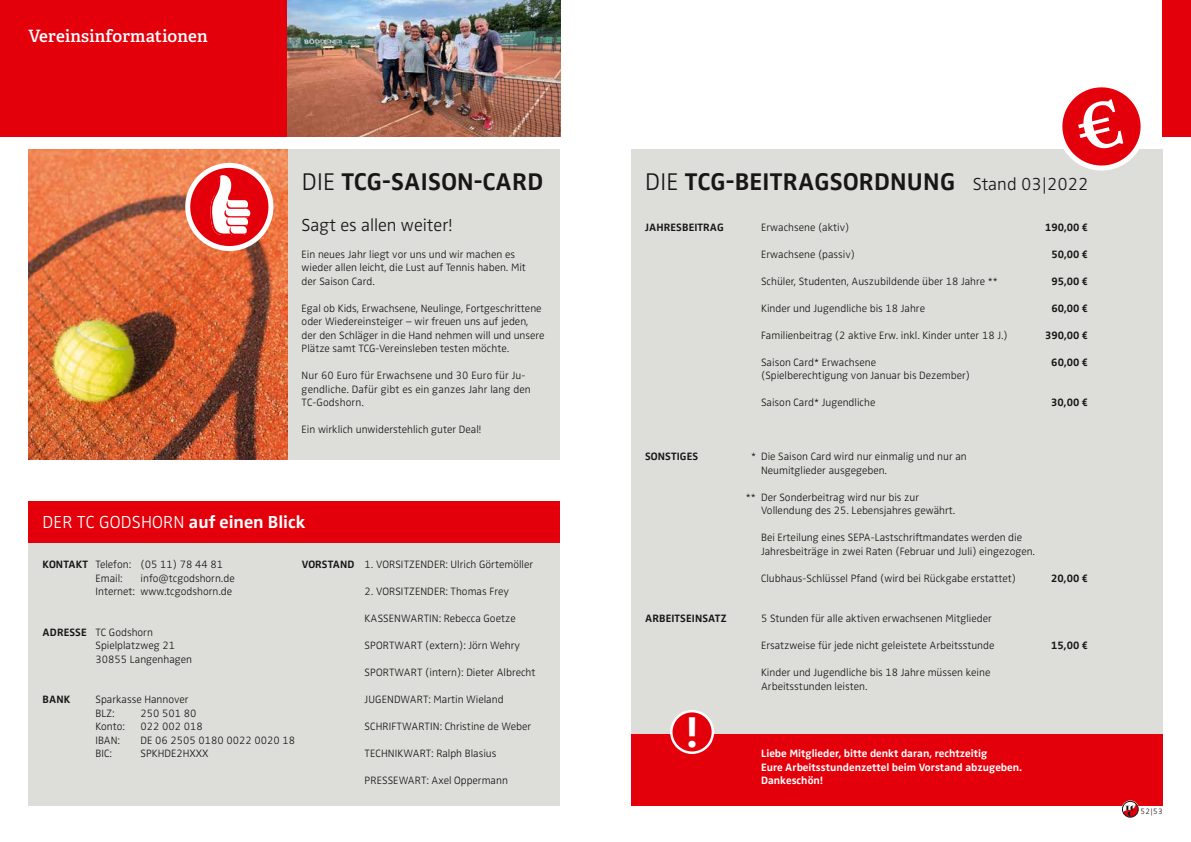
<style>
.page{position:relative;width:1191px;height:842px;background:#fff}
.page>*{position:absolute;margin:0;border:0;box-sizing:border-box;transform-origin:0 0}
.t1{font:700 44.6px "Zwo OT";color:#fff}
.t2{font:700 25px "Zwo OT";letter-spacing:.01em;color:#181716}
.t3{font:300 18px "Zwo OT";letter-spacing:.01em;color:#fff}
.t4{font:300 18px "Zwo OT";color:#181716}
.t5{font:600 17px "Adelle";letter-spacing:.01em;color:#fff}
.t6{font:300 11px/13.5px "Zwo OT";color:#181716}
.t7{font:700 11px/13.5px "Zwo OT";color:#fff}
.t8{font:700 11px "Zwo OT";letter-spacing:.01em;color:#181716}
.t9{font:300 8px "Zwo OT";color:#181716}
.s1{font-weight:300}
.s2{font-weight:700}
.s3{font-weight:300;font-size:18px}
</style>
<div class="page">
<div style="left:631px;top:150px;width:531px;height:621px;background:#ddddda"></div>
<div style="left:631px;top:734px;width:531px;height:71px;background:#e3000b"></div>
<div style="left:0;top:0;width:287px;height:136px;background:#e3000b"></div>
<img style="left:287px;top:0;width:273px;height:136px">
<div style="left:1162px;top:0;width:29px;height:136px;background:#e3000b"></div>
<svg style="left:1055px;top:87px;width:92px;height:84px"></svg>
<div style="left:671px;top:711px;width:42px;height:42px;background:#e3000b;border-radius:50%"></div>
<div style="left:670px;top:710px;width:44px;height:44px;border:2px solid #fff;border-radius:50%"></div>
<svg style="left:1121px;top:800px;width:18px;height:18px"></svg>
<svg style="left:1122px;top:801px;width:16px;height:16px"></svg>
<div style="left:264px;top:150px;width:296px;height:310px;background:#ddddda"></div>
<img style="left:28px;top:150px;width:259px;height:310px">
<svg style="left:177px;top:155px;width:104px;height:98px"></svg>
<div style="left:28px;top:543px;width:532px;height:262px;background:#ddddda"></div>
<div style="left:28px;top:501px;width:532px;height:41px;background:#e3000b"></div>
<h3 class="t5" style="left:28px;top:25px;width:181px">Vereinsinformationen</h3>
<h2 class="t2" style="left:302px;top:167px;width:243px"><span class="s1">DIE</span> TCG-SAISON-CARD</h2>
<h3 class="t4" style="left:302px;top:215px;width:152px">Sagt es allen weiter!</h3>
<p class="t6" style="left:302px;top:248px;width:226px">Ein neues Jahr liegt vor uns und wir machen es wieder allen leicht, die Lust auf Tennis haben. Mit der Saison Card.</p>
<p class="t6" style="left:302px;top:302px;width:244px">Egal ob Kids, Erwachsene, Neulinge, Fortgeschrittene oder Wiedereinsteiger – wir freuen uns auf jeden, der den Schläger in die Hand nehmen will und unsere Plätze samt TCG-Vereinsleben testen möchte.</p>
<p class="t6" style="left:302px;top:369px;width:231px">Nur 60 Euro für Erwachsene und 30 Euro für Ju&shy;gendliche. Dafür gibt es ein ganzes Jahr lang den<br>TC-Godshorn.</p>
<p class="t6" style="left:302px;top:423px;width:181px">Ein wirklich unwiderstehlich guter Deal!</p>
<h3 class="t3" style="left:43px;top:512px;width:264px">DER TC GODSHORN <span class="s2">auf einen Blick</span></h3>
<p class="t6" style="left:96px;top:558px;width:129px;text-indent:-53px"><span class="s2">KONTAKT</span> Telefon: (05 11) 78 44 81<br>Email:</p>
<p class="t6" style="left:302px;top:558px;width:233px"><span class="s2">VORSTAND</span> 1. VORSITZENDER: Ulrich Görtemöller</p>
<p class="t6" style="left:365px;top:585px;width:146px">2. VORSITZENDER: Thomas Frey</p>
<p class="t6" style="left:365px;top:612px;width:152px">KASSENWARTIN: Rebecca Goetze</p>
<p class="t6" style="left:365px;top:639px;width:157px">SPORTWART (extern): Jörn Wehry</p>
<p class="t6" style="left:365px;top:666px;width:172px">SPORTWART (intern): Dieter Albrecht</p>
<p class="t6" style="left:365px;top:693px;width:140px">JUGENDWART: Martin Wieland</p>
<p class="t6" style="left:365px;top:720px;width:168px">SCHRIFTWARTIN: Christine de Weber</p>
<p class="t6" style="left:365px;top:747px;width:133px">TECHNIKWART: Ralph Blasius</p>
<p class="t6" style="left:365px;top:774px;width:145px">PRESSEWART: Axel Oppermann</p>
<p class="t6" style="left:96px;top:572px;width:141px;text-align:right">info@tcgodshorn.de<br>Internet: www.tcgodshorn.de</p>
<p class="t6" style="left:96px;top:626px;width:98px;text-indent:-53px"><span class="s2">ADRESSE</span> TC Godshorn<br>Spielplatzweg 21<br>30855 Langenhagen</p>
<p class="t8" style="left:43px;top:693px;width:29px">BANK</p>
<p class="t6" style="left:96px;top:693px;width:95px">Sparkasse Hannover<br>BLZ:</p>
<p class="t6" style="left:141px;top:707px;width:57px">250 501 80</p>
<p class="t6" style="left:96px;top:720px;width:31px">Konto:</p>
<p class="t6" style="left:141px;top:720px;width:64px">022 002 018</p>
<p class="t6" style="left:96px;top:734px;width:26px">IBAN:</p>
<p class="t6" style="left:141px;top:734px;width:156px">DE 06 2505 0180 0022 0020 18</p>
<p class="t6" style="left:96px;top:747px;width:18px">BIC:</p>
<p class="t6" style="left:141px;top:747px;width:69px">SPKHDE2HXXX</p>
<h2 class="t2" style="left:645px;top:167px;width:445px"><span class="s1">DIE</span> TCG-BEITRAGSORDNUNG <span class="s3">Stand 03|2022</span></h2>
<p class="t8" style="left:645px;top:221px;width:80px">JAHRESBEITRAG</p>
<p class="t6" style="left:761px;top:221px;width:90px">Erwachsene (aktiv)</p>
<p class="t8" style="left:1045px;top:221px;width:45px">190,00 €</p>
<p class="t6" style="left:761px;top:248px;width:96px">Erwachsene (passiv)</p>
<p class="t8" style="left:1051px;top:248px;width:38px">50,00 €</p>
<p class="t6" style="left:761px;top:275px;width:238px">Schüler, Studenten, Auszubildende über 18 Jahre **</p>
<p class="t8" style="left:1051px;top:275px;width:38px">95,00 €</p>
<p class="t6" style="left:761px;top:302px;width:165px">Kinder und Jugendliche bis 18 Jahre</p>
<p class="t8" style="left:1051px;top:302px;width:38px">60,00 €</p>
<p class="t6" style="left:761px;top:329px;width:248px">Familienbeitrag (2 aktive Erw. inkl. Kinder unter 18 J.)</p>
<p class="t8" style="left:1045px;top:329px;width:45px">390,00 €</p>
<p class="t6" style="left:761px;top:356px;width:116px">Saison Card* Erwachsene</p>
<p class="t8" style="left:1051px;top:356px;width:38px">60,00 €</p>
<p class="t6" style="left:761px;top:369px;width:210px">(Spielberechtigung von Januar bis Dezember)</p>
<p class="t6" style="left:761px;top:396px;width:116px">Saison Card* Jugendliche</p>
<p class="t8" style="left:1051px;top:396px;width:38px">30,00 €</p>
<p class="t8" style="left:645px;top:450px;width:55px">SONSTIGES</p>
<p class="t6" style="left:761px;top:450px;width:207px;text-indent:-10px">* Die Saison Card wird nur einmalig und nur an<br>Neumitglieder ausgegeben.</p>
<p class="t6" style="left:761px;top:491px;width:196px;text-indent:-15px">** Der Sonderbeitrag wird nur bis zur<br>Vollendung des 25. Lebensjahres gewährt.</p>
<p class="t6" style="left:761px;top:531px;width:275px">Bei Erteilung eines SEPA-Lastschriftmandates werden die<br>Jahresbeiträge in zwei Raten (Februar und Juli) eingezogen.</p>
<p class="t6" style="left:761px;top:572px;width:257px">Clubhaus-Schlüssel Pfand (wird bei Rückgabe erstattet)</p>
<p class="t8" style="left:1051px;top:572px;width:38px">20,00 €</p>
<p class="t8" style="left:645px;top:612px;width:83px">ARBEITSEINSATZ</p>
<p class="t6" style="left:761px;top:612px;width:232px">5 Stunden für alle aktiven erwachsenen Mitglieder</p>
<p class="t6" style="left:761px;top:639px;width:235px">Ersatzweise für jede nicht geleistete Arbeitsstunde</p>
<p class="t8" style="left:1051px;top:639px;width:38px">15,00 €</p>
<p class="t6" style="left:761px;top:666px;width:231px">Kinder und Jugendliche bis 18 Jahre müssen keine<br>Arbeitsstunden leisten.</p>
<h1 class="t1" style="left:686px;top:706px;width:13px">!</h1>
<p class="t7" style="left:761px;top:747px;width:262px">Liebe Mitglieder, bitte denkt daran, rechtzeitig<br>Eure Arbeitsstundenzettel beim Vorstand abzugeben.<br>Dankeschön!</p>
<p class="t9" style="left:1140px;top:806px;width:24px">52|53</p>
</div>
